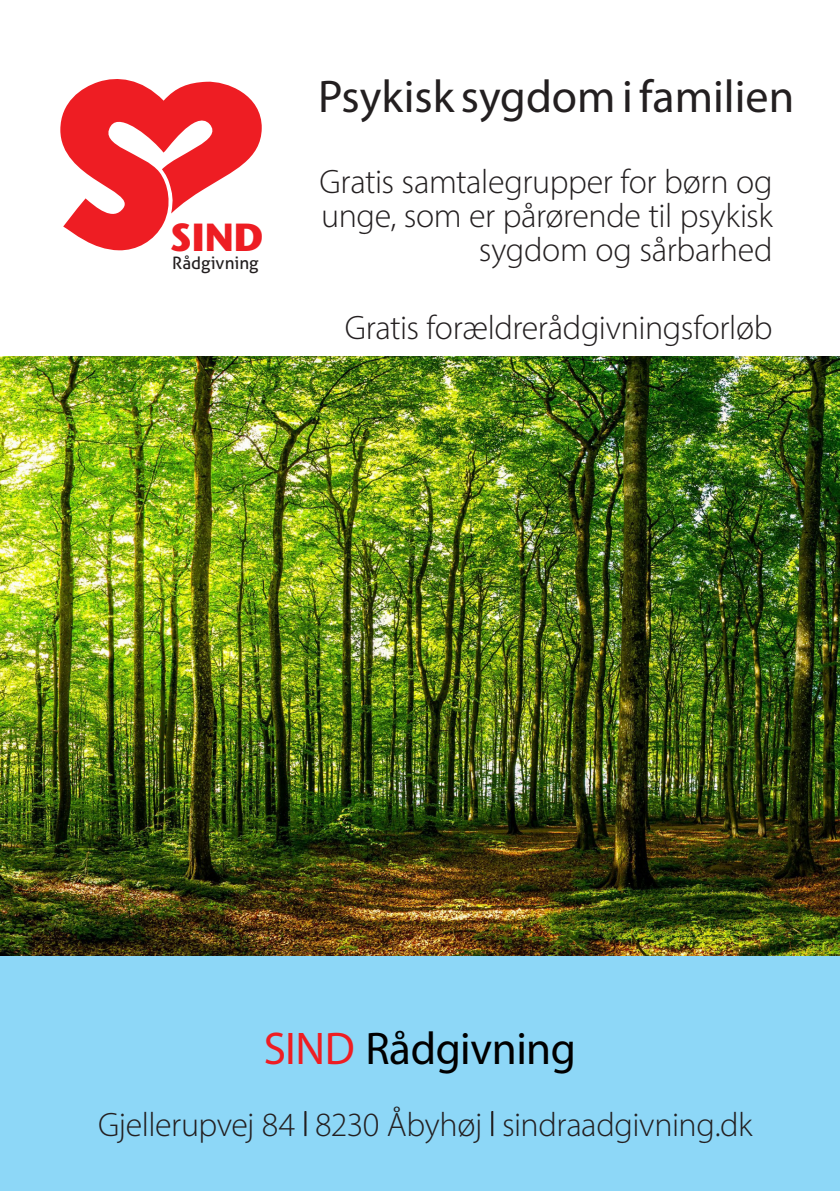
<style>
.page{position:relative;width:840px;height:1191px;background:#fff}
.page>*{position:absolute;margin:0;border:0;box-sizing:border-box;transform-origin:0 0}
.forside_1{font:46px "Myriad Pro";color:#231f20}
.Forside_titel_ny{font:46px "Myriad Pro";letter-spacing:-.01em;color:#000}
.t1{font:700 39.2px "Stone Sans";color:#ed1d23}
.Forside_underrubrik{font:300 34px/34px "Myriad Pro";letter-spacing:-.01em;color:#231f20;text-align:right}
.t2{font:27.2px "Myriad Pro";color:#231f20}
.t3{font:17px "Aller";color:#231f20}
.s1{color:#ee1d23}
</style>
<div class="page">
<div style="left:0;top:952px;width:839px;height:239px;background:#8dd7f7"></div>
<img style="left:0;top:357px;width:839px;height:598px">
<svg style="left:60px;top:79px;width:202px;height:172px"></svg>
<p class="t1" style="left:170px;top:212px;width:95px">SIND</p>
<p class="t2" style="left:131px;top:248px;width:132px">Rådgivning</p>
<p class="t3" style="left:172px;top:252px;width:88px">Rådgivning</p>
<p class="forside_1" style="left:318px;top:68px;width:477px">Psykisk sygdom i familien</p>
<p class="Forside_underrubrik" style="left:319px;top:165px;width:454px">Gratis samtalegrupper for børn og unge, som er pårørende til psykisk sygdom og sårbarhed</p>
<p class="Forside_underrubrik" style="left:344px;top:311px;width:429px">Gratis forældrerådgivningsforløb</p>
<p class="Forside_titel_ny" style="left:264px;top:1019px;width:313px"><span class="s1">SIND</span> Rådgivning</p>
<p class="Forside_underrubrik" style="left:98px;top:1107px;width:655px">Gjellerupvej 84 <sup>|</sup> 8230 Åbyhøj <sup>|</sup> sindraadgivning.dk</p>
</div>
